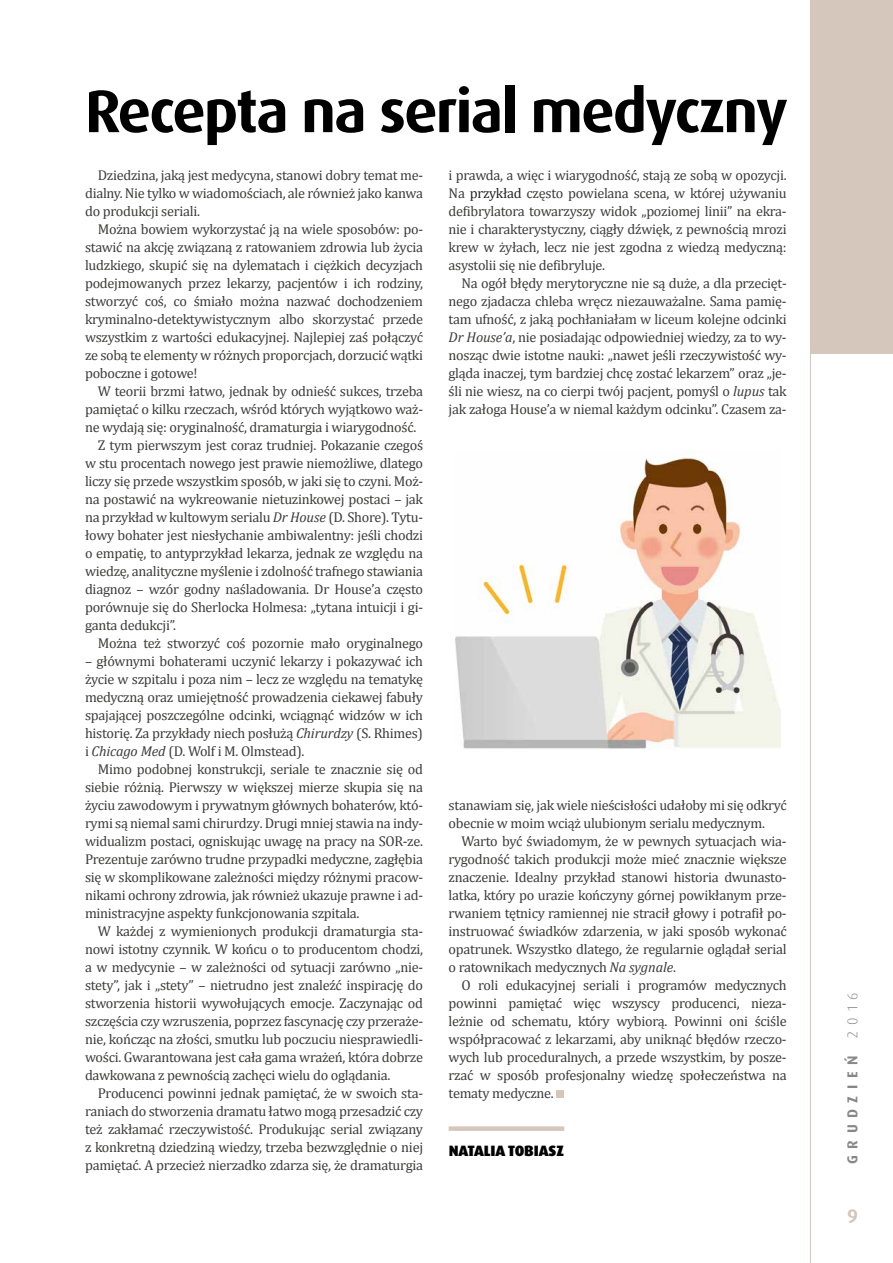
<style>
.page{position:relative;width:893px;height:1263px;background:#fff}
.page>*{position:absolute;margin:0;border:0;box-sizing:border-box;transform-origin:0 0}
.t1{font:700 60px "Dax Pro";letter-spacing:-.03em;color:#000}
.t2{font:700 19.5px "Dax Pro";color:#d5c7bc}
.t3{font:900 15px "Dax Pro";letter-spacing:-.01em;color:#000}
.t4{font:700 14.4px "Dax Pro";letter-spacing:.46em;color:#878787}
.t5{font:14.25px/18px "Cambria";letter-spacing:-.02em;color:#3c3c3b;text-align:justify}
.s1{font-style:italic}
.s2{color:#252525}
.s3{font-weight:300}
</style>
<div class="page">
<div style="left:810px;top:0;width:83px;height:354px;background:#d5c7bc"></div>
<hr style="left:810px;top:349px;width:1px;height:914px;background:#d5c7bc">
<div style="left:449px;top:1126px;width:115px;height:5px;background:#d5c7bc"></div>
<div style="left:556px;top:1090px;width:8px;height:8px;background:#d5c7bc"></div>
<img style="left:456px;top:450px;width:325px;height:299px">
<h1 class="t1" style="left:85px;top:72px;width:704px">Recepta na serial medyczny</h1>
<p class="t5" style="left:85px;top:166px;width:340px;text-indent:13px">Dziedzina, jaką jest medycyna, stanowi dobry temat me&shy;dialny. Nie tylko w wiadomościach, ale również jako kanwa do produkcji seriali.</p>
<p class="t5" style="left:85px;top:220px;width:340px;text-indent:13px">Można bowiem wykorzystać ją na wiele sposobów: po&shy;stawić na akcję związaną z ratowaniem zdrowia lub życia ludzkiego, skupić się na dylematach i ciężkich decyzjach podejmowanych przez lekarzy, pacjentów i ich rodziny, stworzyć coś, co śmiało można nazwać dochodzeniem kryminalno-detektywistycznym albo skorzystać przede wszystkim z wartości edukacyjnej. Najlepiej zaś połączyć ze sobą te elementy w różnych proporcjach, dorzucić wątki poboczne i gotowe!</p>
<p class="t5" style="left:98px;top:382px;width:327px">W teorii brzmi łatwo, jednak by odnieść sukces, trzeba</p>
<p class="t5" style="left:85px;top:400px;width:340px">pamiętać o kilku rzeczach, wśród których wyjątkowo waż-</p>
<p class="t5" style="left:85px;top:418px;width:333px">ne wydają się: oryginalność, dramaturgia i wiarygodność.</p>
<p class="t5" style="left:98px;top:436px;width:327px">Z tym pierwszym jest coraz trudniej. Pokazanie czegoś</p>
<p class="t5" style="left:85px;top:454px;width:340px">w stu procentach nowego jest prawie niemożliwe, dlatego</p>
<p class="t5" style="left:85px;top:472px;width:340px">liczy się przede wszystkim sposób, w jaki się to czyni. Moż-</p>
<p class="t5" style="left:85px;top:490px;width:339px">na postawić na wykreowanie nietuzinkowej postaci – jak</p>
<p class="t5" style="left:85px;top:508px;width:340px">na przykład w kultowym serialu <span class="s1">Dr House</span> (D. Shore). Tytu-</p>
<p class="t5" style="left:85px;top:526px;width:340px">łowy bohater jest niesłychanie ambiwalentny: jeśli chodzi</p>
<p class="t5" style="left:85px;top:544px;width:340px">o empatię, to antyprzykład lekarza, jednak ze względu na</p>
<p class="t5" style="left:85px;top:562px;width:340px">wiedzę, analityczne myślenie i zdolność trafnego stawiania</p>
<p class="t5" style="left:85px;top:580px;width:340px">diagnoz – wzór godny naśladowania. Dr House’a często</p>
<p class="t5" style="left:85px;top:598px;width:340px">porównuje się do Sherlocka Holmesa: „tytana intuicji i gi-</p>
<p class="t5" style="left:85px;top:616px;width:93px">ganta dedukcji”.</p>
<p class="t5" style="left:98px;top:634px;width:327px">Można też stworzyć coś pozornie mało oryginalnego</p>
<p class="t5" style="left:85px;top:652px;width:340px">– głównymi bohaterami uczynić lekarzy i pokazywać ich życie w szpitalu i poza nim – lecz ze względu na tematykę medyczną oraz umiejętność prowadzenia ciekawej fabuły spajającej poszczególne odcinki, wciągnąć widzów w ich historię. Za przykłady niech posłużą <span class="s1">Chirurdzy</span> (S. Rhimes) i <span class="s1">Chicago Med</span> (D. Wolf i M. Olmstead).</p>
<p class="t5" style="left:85px;top:760px;width:340px;text-indent:13px">Mimo podobnej konstrukcji, seriale te znacznie się od siebie różnią. Pierwszy w większej mierze skupia się na życiu zawodowym i prywatnym głównych bohaterów, któ&shy;rymi są niemal sami chirurdzy. Drugi mniej stawia na indy&shy;widualizm postaci, ogniskując uwagę na pracy na SOR-ze.<br>Prezentuje zarówno trudne przypadki medyczne, zagłębia się w skomplikowane zależności między różnymi pracow&shy;nikami ochrony zdrowia, jak również ukazuje prawne i ad&shy;ministracyjne aspekty funkcjonowania szpitala.</p>
<p class="t5" style="left:85px;top:922px;width:340px;text-indent:13px">W każdej z wymienionych produkcji dramaturgia sta&shy;nowi istotny czynnik. W końcu o to producentom chodzi, a w medycynie – w zależności od sytuacji zarówno „nie&shy;stety”, jak i „stety” – nietrudno jest znaleźć inspirację do stworzenia historii wywołujących emocje. Zaczynając od szczęścia czy wzruszenia, poprzez fascynację czy przeraże&shy;nie, kończąc na złości, smutku lub poczuciu niesprawiedli&shy;wości. Gwarantowana jest cała gama wrażeń, która dobrze dawkowana z pewnością zachęci wielu do oglądania.</p>
<p class="t5" style="left:85px;top:1084px;width:340px;text-indent:13px">Producenci powinni jednak pamiętać, że w swoich sta&shy;raniach do stworzenia dramatu łatwo mogą przesadzić czy też zakłamać rzeczywistość. Produkując serial związany z konkretną dziedziną wiedzy, trzeba bezwzględnie o niej pamiętać. A przecież nierzadko zdarza się, że dramaturgia</p>
<p class="t5" style="left:449px;top:166px;width:340px">i prawda, a więc i wiarygodność, stają ze sobą w opozycji.<br>Na <span class="s2">przykład</span> często powielana scena, w której używaniu defibrylatora towarzyszy widok „poziomej linii” na ekra&shy;nie i charakterystyczny, ciągły dźwięk, z pewnością mrozi krew w żyłach, lecz nie jest zgodna z wiedzą medyczną: asystolii się nie defibryluje.</p>
<p class="t5" style="left:449px;top:274px;width:340px;text-indent:13px">Na ogół błędy merytoryczne nie są duże, a dla przecięt&shy;nego zjadacza chleba wręcz niezauważalne. Sama pamię&shy;tam ufność, z jaką pochłaniałam w liceum kolejne odcinki <span class="s1">Dr House’a</span>, nie posiadając odpowiedniej wiedzy, za to wy&shy;nosząc dwie istotne nauki: „nawet jeśli rzeczywistość wy&shy;gląda inaczej, tym bardziej chcę zostać lekarzem” oraz „je&shy;śli nie wiesz, na co cierpi twój pacjent, pomyśl o <span class="s1">lupus</span> tak jak załoga House’a w niemal każdym odcinku”. Czasem za-</p>
<p class="t5" style="left:449px;top:796px;width:340px">stanawiam się, jak wiele nieścisłości udałoby mi się odkryć obecnie w moim wciąż ulubionym serialu medycznym.</p>
<p class="t5" style="left:449px;top:832px;width:340px;text-indent:13px">Warto być świadomym, że w pewnych sytuacjach wia&shy;rygodność takich produkcji może mieć znacznie większe znaczenie. Idealny przykład stanowi historia dwunasto&shy;latka, który po urazie kończyny górnej powikłanym prze&shy;rwaniem tętnicy ramiennej nie stracił głowy i potrafił po&shy;instruować świadków zdarzenia, w jaki sposób wykonać opatrunek. Wszystko dlatego, że regularnie oglądał serial o ratownikach medycznych <span class="s1">Na sygnale</span>.</p>
<p class="t5" style="left:449px;top:976px;width:340px;text-indent:13px">O roli edukacyjnej seriali i programów medycznych powinni pamiętać więc wszyscy producenci, nieza&shy;leżnie od schematu, który wybiorą. Powinni oni ściśle współpracować z lekarzami, aby uniknąć błędów rzeczo&shy;wych lub proceduralnych, a przede wszystkim, by posze&shy;rzać w sposób profesjonalny wiedzę społeczeństwa na tematy medyczne.</p>
<p class="t3" style="left:449px;top:1141px;width:117px">NATALIA TOBIASZ</p>
<p class="t4" style="left:843px;top:1164px;width:173px;rotate:-90deg">GRUDZIEŃ <span class="s3">2016</span></p>
<h2 class="t2" style="left:847px;top:1203px;width:12px">9</h2>
</div>
